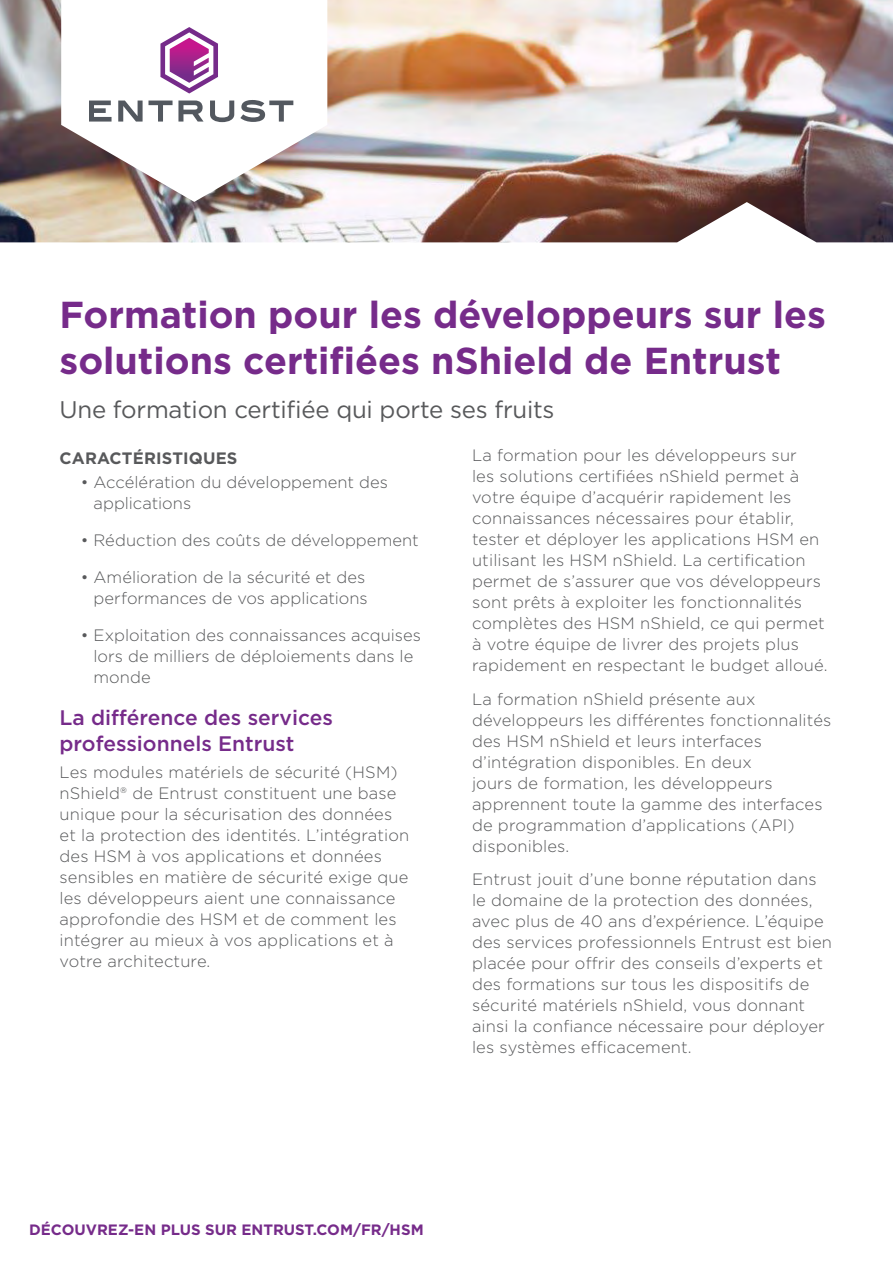
<style>
.page{position:relative;width:893px;height:1263px;background:#fff}
.page>*{position:absolute;margin:0;border:0;box-sizing:border-box;transform-origin:0 0}
._1_Title{font:700 37.5px/46.5px "Gotham";color:#762b8a}
._2_Sub_Title{font:24px "Gotham";letter-spacing:-.01em;color:#58595b}
._3_Header{font:500 21px/25.5px "Gotham";color:#762b8a}
._4_Body_Text{font:300 16.5px/21px "Gotham";letter-spacing:.01em;color:#58595b}
._3_Eyebrow{font:700 16.5px "Gotham";letter-spacing:.01em;color:#58595b}
.t1{font:700 15px "Gotham";color:#762b8a}
</style>
<div class="page">
<img style="left:0;top:0;width:893px;height:242px">
<p class="_1_Title" style="left:60px;top:291px;width:768px">Formation pour les développeurs sur les solutions certifiées nShield de Entrust</p>
<p class="_2_Sub_Title" style="left:60px;top:395px;width:496px">Une formation certifiée qui porte ses fruits</p>
<p class="_3_Eyebrow" style="left:60px;top:447px;width:179px">CARACTÉRISTIQUES</p>
<p class="_4_Body_Text" style="left:94px;top:471px;width:296px;text-indent:-13px">• Accélération du développement des applications</p>
<p class="_4_Body_Text" style="left:81px;top:529px;width:339px">• Réduction des coûts de développement</p>
<p class="_4_Body_Text" style="left:81px;top:566px;width:288px;text-align:right">• Amélioration de la sécurité et des performances de vos applications</p>
<p class="_4_Body_Text" style="left:94px;top:624px;width:329px;text-indent:-13px">• Exploitation des connaissances acquises lors de milliers de déploiements dans le monde</p>
<p class="_3_Header" style="left:60px;top:705px;width:275px">La différence des services professionnels Entrust</p>
<p class="_4_Body_Text" style="left:60px;top:761px;width:351px">Les modules matériels de sécurité (HSM) nShield® de Entrust constituent une base unique pour la sécurisation des données et la protection des identités. L’intégration des HSM à vos applications et données sensibles en matière de sécurité exige que les développeurs aient une connaissance approfondie des HSM et de comment les intégrer au mieux à vos applications et à votre architecture.</p>
<p class="_4_Body_Text" style="left:472px;top:444px;width:357px">La formation pour les développeurs sur<br>les solutions certifiées nShield permet à votre équipe d’acquérir rapidement les connaissances nécessaires pour établir, tester et déployer les applications HSM en utilisant les HSM nShield. La certification permet de s’assurer que vos développeurs sont prêts à exploiter les fonctionnalités complètes des HSM nShield, ce qui permet à votre équipe de livrer des projets plus rapidement en respectant le budget alloué.</p>
<p class="_4_Body_Text" style="left:472px;top:688px;width:361px">La formation nShield présente aux développeurs les différentes fonctionnalités des HSM nShield et leurs interfaces d’intégration disponibles. En deux<br>jours de formation, les développeurs apprennent toute la gamme des interfaces de programmation d’applications (API) disponibles.</p>
<p class="_4_Body_Text" style="left:472px;top:868px;width:362px">Entrust jouit d’une bonne réputation dans le domaine de la protection des données, avec plus de 40 ans d’expérience. L’équipe des services professionnels Entrust est bien placée pour offrir des conseils d’experts et des formations sur tous les dispositifs de sécurité matériels nShield, vous donnant ainsi la confiance nécessaire pour déployer les systèmes efficacement.</p>
<p class="t1" style="left:29px;top:1219px;width:396px">DÉCOUVREZ-EN PLUS SUR ENTRUST.COM/FR/HSM</p>
</div>
